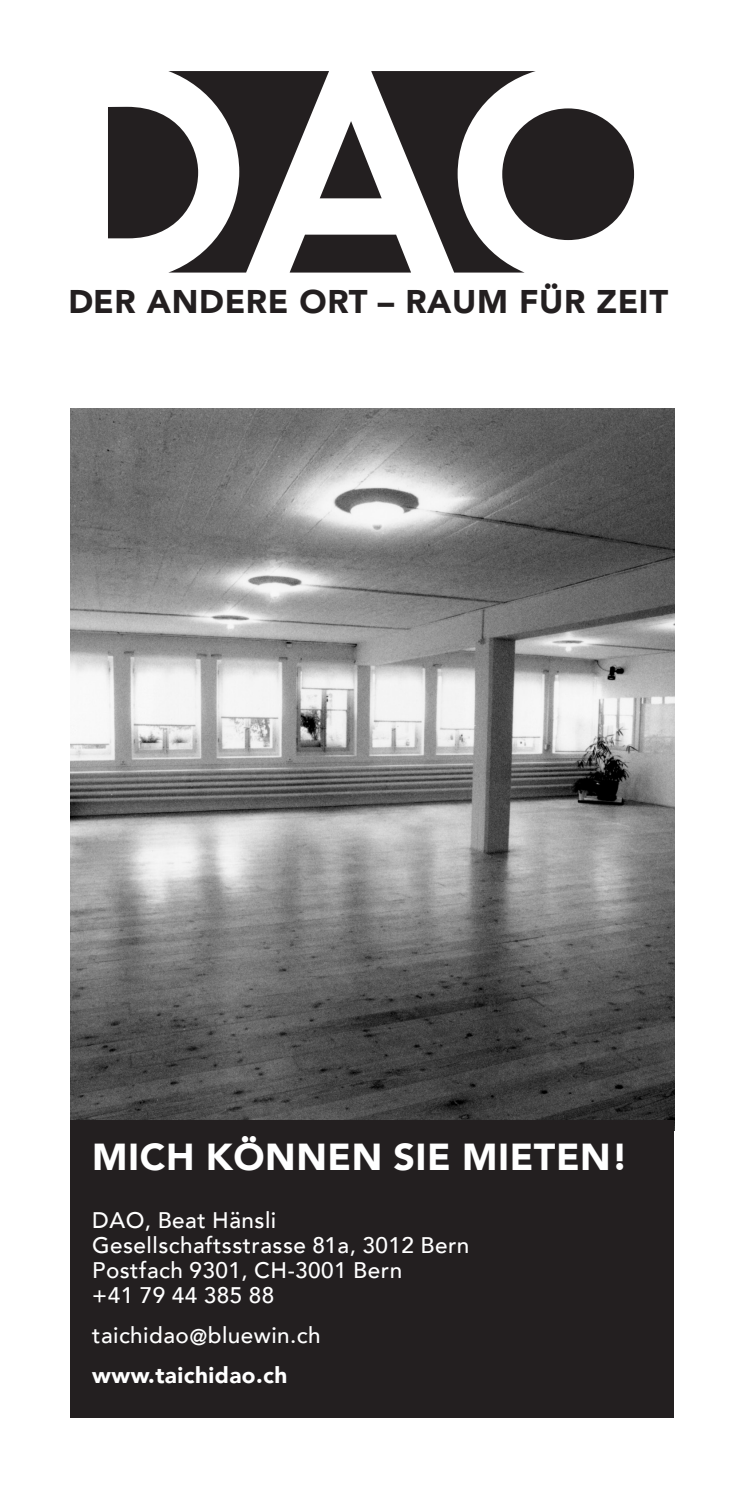
<style>
.page{position:relative;width:745px;height:1489px;background:#fff}
.page>*{position:absolute;margin:0;border:0;box-sizing:border-box;transform-origin:0 0}
._2_Titel_Versal{font:900 37.5px "Avenir LT";letter-spacing:.015em;color:#fff}
.t1{font:900 32.75px "Avenir LT";letter-spacing:.02em;color:#231f20}
.NEG_TEXT{font:500 22.5px/25px "Avenir LT";letter-spacing:.02em;color:#fff}
.NEG_TEXT_BOLD{font:900 22.5px "Avenir LT";letter-spacing:.02em;color:#fff}
</style>
<div class="page">
<img style="left:71px;top:409px;width:602px;height:711px">
<div style="left:71px;top:1120px;width:602px;height:297px;background:#231f20"></div>
<div style="left:502px;top:108px;width:131px;height:132px;background:#231f20;border-radius:50%"></div>
<div style="left:108px;top:107px;width:60px;height:131px;background:#231f20"></div>
<svg style="left:168px;top:71px;width:367px;height:201px"></svg>
<p class="t1" style="left:68px;top:282px;width:601px">DER ANDERE ORT – RAUM FÜR ZEIT</p>
<p class="_2_Titel_Versal" style="left:92px;top:1134px;width:537px">MICH KÖNNEN SIE MIETEN!</p>
<p class="NEG_TEXT" style="left:92px;top:1208px;width:378px">DAO, Beat Hänsli<br>Gesellschaftsstrasse 81a, 3012 Bern<br>Postfach 9301, CH-3001 Bern<br>+41 79 44 385 88</p>
<p class="NEG_TEXT" style="left:92px;top:1323px;width:230px">taichidao@bluewin.ch</p>
<p class="NEG_TEXT_BOLD" style="left:92px;top:1360px;width:197px">www.taichidao.ch</p>
</div>
